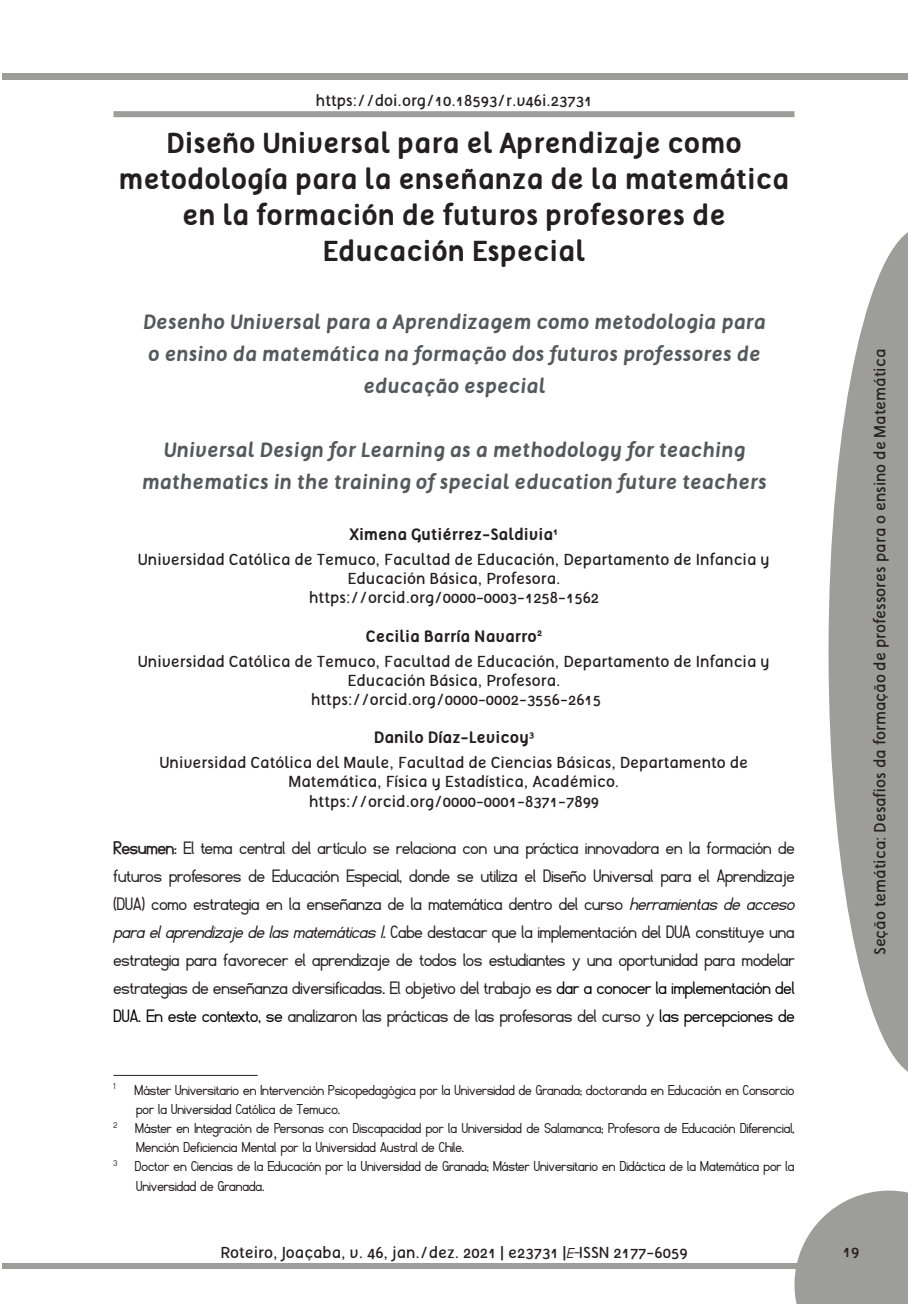
<style>
.page{position:relative;width:908px;height:1304px;background:#fff}
.page>*{position:absolute;margin:0;border:0;box-sizing:border-box;transform-origin:0 0}
.Títulos_Artigos{font:700 28px/36px "Tellural";color:#231f20;text-align:center}
.resumo-_texto{font:20px/28px "Fibel Nord";color:#231f20;text-align:justify}
.Títulos_estrangeiros{font:italic 700 20px/32px "Tellural";color:#57585a;text-align:center}
.Autores{font:16px/19.2px "Tellural";color:#231f20;text-align:center}
.nota_de_rodapé_ok{font:16px/19.2px "Fibel Nord";color:#231f20}
.Só_autores{font:700 16px "Tellural";color:#231f20}
.DOI{font:16px "Tellural";color:#231f20}
.s1{font-weight:700}
.s2{font-style:italic}
.s3{color:#000}
.s4{font-family:"Fibel Nord";font-style:italic}
</style>
<div class="page">
<svg style="left:794px;top:1191px;width:113px;height:113px;background:#ababab"></svg>
<div style="left:2px;top:1263px;width:796px;height:6px;background:#9d9d9c"></div>
<div style="left:2px;top:73px;width:905px;height:7px;background:#9d9d9c"></div>
<svg style="left:828px;top:233px;width:79px;height:838px;fill:#9d9d9c"></svg>
<div style="left:113px;top:111px;width:681px;height:6px;background:#9d9d9c"></div>
<hr style="left:113px;top:1075px;width:144px;height:1px;background:#231f20">
<p class="DOI" style="left:315px;top:91px;width:278px">https://doi.org/10.18593/r.v46i.23731</p>
<p class="Títulos_Artigos" style="left:118px;top:125px;width:672px">Diseño Universal para el Aprendizaje como metodología para la enseñanza de la matemática en la formación de futuros profesores de Educación Especial</p>
<p class="Títulos_estrangeiros" style="left:142px;top:306px;width:624px">Desenho Universal para a Aprendizagem como metodologia para o ensino da matemática na formação dos futuros professores de educação especial</p>
<p class="Títulos_estrangeiros" style="left:141px;top:434px;width:626px">Universal Design for Learning as a methodology for teaching mathematics in the training of special education future teachers</p>
<p class="Só_autores" style="left:349px;top:525px;width:210px">Ximena Gutiérrez-Saldivia<sup>1</sup></p>
<p class="Autores" style="left:138px;top:550px;width:633px">Universidad Católica de Temuco, Facultad de Educación, Departamento de Infancia y<br>Educación Básica, Profesora.</p>
<p class="Autores" style="left:309px;top:588px;width:292px">https://orcid.org/0000-0003-1258-1562</p>
<p class="Só_autores" style="left:365px;top:627px;width:178px">Cecilia Barría Navarro<sup>2</sup></p>
<p class="Autores" style="left:138px;top:652px;width:633px">Universidad Católica de Temuco, Facultad de Educación, Departamento de Infancia y<br>Educación Básica, Profesora.</p>
<p class="Autores" style="left:310px;top:690px;width:292px">https://orcid.org/0000-0002-3556-2615</p>
<p class="Só_autores" style="left:373px;top:729px;width:162px">Danilo Díaz-Levicoy<sup>3</sup></p>
<p class="Autores" style="left:159px;top:753px;width:590px">Universidad Católica del Maule, Facultad de Ciencias Básicas, Departamento de<br>Matemática, Física y Estadística, Académico.</p>
<p class="Autores" style="left:309px;top:792px;width:292px">https://orcid.org/0000-0001-8371-7899</p>
<p class="resumo-_texto" style="left:113px;top:834px;width:682px"><span class="s1">Resumen</span>: El tema central del artículo se relaciona con una práctica innovadora en la formación de futuros profesores de Educación Especial, donde se utiliza el Diseño Universal para el Aprendizaje (DUA) como estrategia en la enseñanza de la matemática dentro del curso <span class="s2">herramientas de acceso para el aprendizaje de las matemáticas I.</span> Cabe destacar que la implementación del DUA constituye una estrategia para favorecer el aprendizaje de todos los estudiantes y una oportunidad para modelar estrategias de enseñanza diversificadas. El objetivo del trabajo es <span class="s3">dar a conocer la implementación del DUA. En este contexto, se</span> analizaron las prácticas de las profesoras del curso y <span class="s3">las percepciones de</span></p>
<p class="Autores" style="left:870px;top:955px;width:608px;rotate:-90deg">Seção temática: Desafios da formação de professores para o ensino de Matemática</p>
<p class="nota_de_rodapé_ok" style="left:136px;top:1080px;width:659px;text-indent:-23px"><sup>1</sup> Máster Universitario en Intervención Psicopedagógica por la Universidad de Granada; doctoranda en Educación en Consorcio por la Universidad Católica de Temuco.</p>
<p class="nota_de_rodapé_ok" style="left:136px;top:1119px;width:659px;text-indent:-23px"><sup>2</sup> Máster en Integración de Personas con Discapacidad por la Universidad de Salamanca; Profesora de Educación Diferencial,<br>Mención Deficiencia Mental por la Universidad Austral de Chile.</p>
<p class="nota_de_rodapé_ok" style="left:136px;top:1157px;width:659px;text-indent:-23px"><sup>3</sup> Doctor en Ciencias de la Educación por la Universidad de Granada; Máster Universitario en Didáctica de la Matemática por la<br>Universidad de Granada.</p>
<p class="Autores" style="left:220px;top:1243px;width:468px">Roteiro, Joaçaba, v. 46, jan./dez. 2021 | e23731 |<span class="s4">E-</span>ISSN 2177-6059</p>
<p class="Autores" style="left:842px;top:1242px;width:18px">19</p>
</div>
